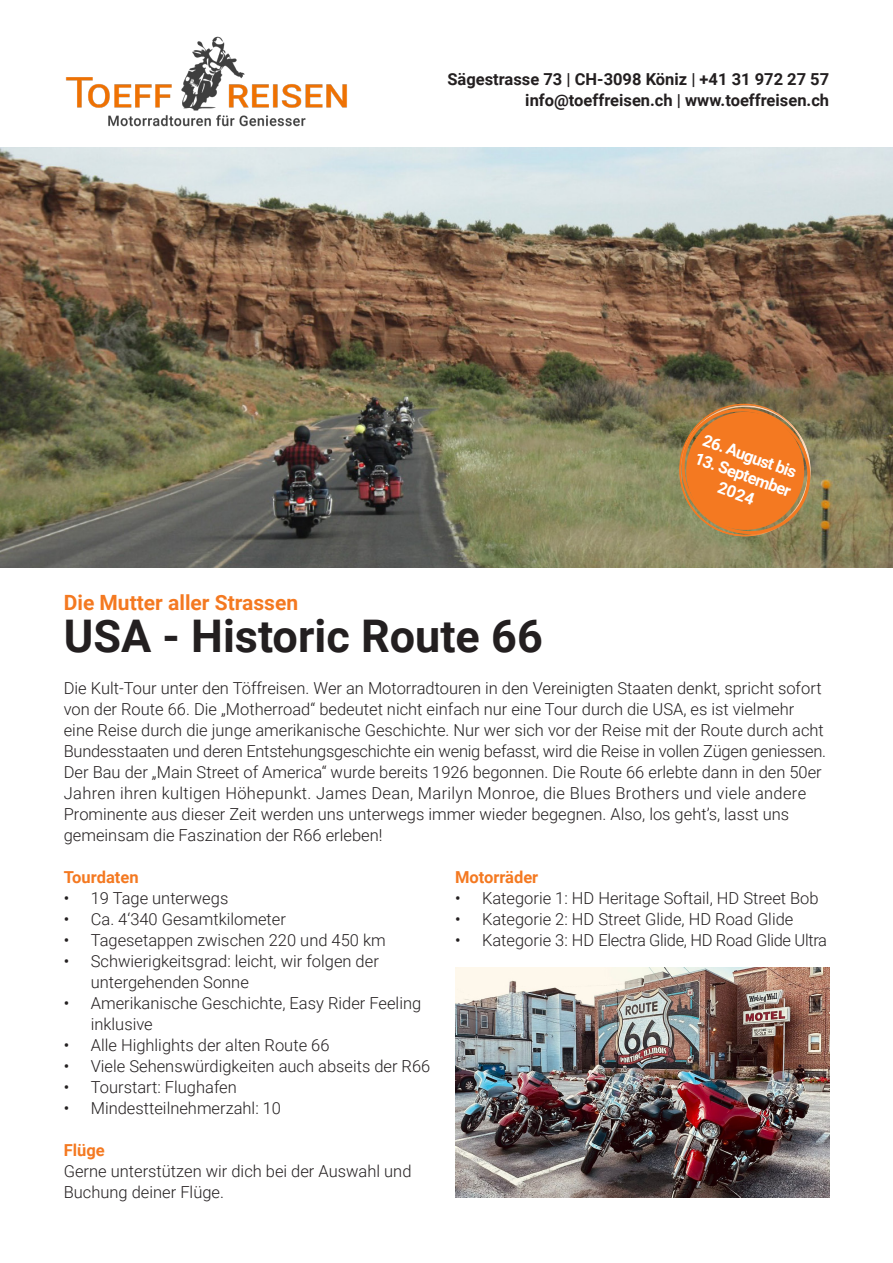
<style>
.page{position:relative;width:893px;height:1263px;background:#fff}
.page>*{position:absolute;margin:0;border:0;box-sizing:border-box;transform-origin:0 0}
.t1{font:700 45px "Roboto";color:#231f20}
.t2{font:700 21px "Roboto";color:#f47921}
.t3{font:300 16.5px/21px "Roboto";color:#231f20}
.t4{font:700 16.5px "Roboto";color:#231f20}
.t5{font:300 16.5px "Roboto";letter-spacing:-.02em;color:#231f20}
.t6{font:700 16.5px "Roboto";color:#fff}
.t7{font:700 16.5px "Roboto";color:#f47921}
.s1{font-weight:400}
</style>
<div class="page">
<img style="left:65px;top:36px;width:282px;height:91px">
<img style="left:0;top:148px;width:893px;height:420px">
<svg style="left:670px;top:402px;width:152px;height:143px;background:#c57d3a"></svg>
<img style="left:455px;top:967px;width:374px;height:231px">
<p class="t4" style="left:447px;top:67px;width:383px">Sägestrasse 73 | CH-3098 Köniz | +41 31 972 27 57</p>
<p class="t4" style="left:525px;top:88px;width:305px">info@toeffreisen.ch | www.toeffreisen.ch</p>
<p class="t2" style="left:64px;top:588px;width:236px">Die Mutter aller Strassen</p>
<p class="t1" style="left:64px;top:604px;width:481px">USA - Historic Route 66</p>
<p class="t6" style="left:707px;top:428px;width:100px;rotate:20deg">26. August bis</p>
<p class="t6" style="left:699px;top:446px;width:103px;rotate:20deg">13. September</p>
<p class="t6" style="left:722px;top:476px;width:39px;rotate:20deg">2024</p>
<p class="t3" style="left:64px;top:677px;width:764px">Die Kult-Tour unter den Töffreisen. Wer an Motorradtouren in den Vereinigten Staaten denkt, spricht sofort von der Route 66. Die „Motherroad“ bedeutet nicht einfach nur eine Tour durch die USA, es ist vielmehr eine Reise durch die junge amerikanische Geschichte. Nur wer sich vor der Reise mit der Route durch acht Bundesstaaten und deren Entstehungsgeschichte ein wenig befasst, wird die Reise in vollen Zügen geniessen.<br>Der Bau der „Main Street of America“ wurde bereits 1926 begonnen. Die Route 66 erlebte dann in den 50er Jahren ihren kultigen Höhepunkt. James Dean, Marilyn Monroe, die Blues Brothers und viele andere</p>
<p class="t3" style="left:64px;top:803px;width:727px">Prominente aus dieser Zeit werden uns unterwegs immer wieder begegnen. Also, los geht’s, lasst uns</p>
<p class="t3" style="left:64px;top:824px;width:320px">gemeinsam die Faszination der R66 erleben!</p>
<p class="t7" style="left:64px;top:865px;width:76px">Tourdaten</p>
<p class="t3" style="left:64px;top:887px;width:166px"><span class="s1">•</span> 19 Tage unterwegs</p>
<p class="t3" style="left:64px;top:908px;width:224px"><span class="s1">•</span> Ca. 4‘340 Gesamtkilometer</p>
<p class="t3" style="left:64px;top:929px;width:323px"><span class="s1">•</span> Tagesetappen zwischen 220 und 450 km</p>
<p class="t3" style="left:91px;top:950px;width:290px;text-indent:-27px"><span class="s1">•</span> Schwierigkeitsgrad: leicht, wir folgen der untergehenden Sonne</p>
<p class="t3" style="left:91px;top:992px;width:332px;text-indent:-27px"><span class="s1">•</span> Amerikanische Geschichte, Easy Rider Feeling inklusive</p>
<p class="t3" style="left:64px;top:1034px;width:267px"><span class="s1">•</span> Alle Highlights der alten Route 66</p>
<p class="t3" style="left:64px;top:1055px;width:368px"><span class="s1">•</span> Viele Sehenswürdigkeiten auch abseits der R66</p>
<p class="t3" style="left:64px;top:1076px;width:175px"><span class="s1">•</span> Tourstart: Flughafen</p>
<p class="t3" style="left:64px;top:1097px;width:219px"><span class="s1">•</span> Mindestteilnehmerzahl: 10</p>
<p class="t7" style="left:64px;top:1138px;width:43px">Flüge</p>
<p class="t3" style="left:64px;top:1160px;width:349px">Gerne unterstützen wir dich bei der Auswahl und<br>Buchung deiner Flüge.</p>
<p class="t7" style="left:455px;top:865px;width:85px">Motorräder</p>
<p class="t3" style="left:455px;top:887px;width:365px"><span class="s1">•</span> Kategorie 1: HD Heritage Softail, HD Street Bob</p>
<p class="t3" style="left:455px;top:908px;width:340px"><span class="s1">•</span> Kategorie 2: HD Street Glide, HD Road Glide</p>
<p class="t5" style="left:455px;top:928px;width:374px"><span class="s1">•</span> Kategorie 3: HD Electra Glide, HD Road Glide Ultra</p>
</div>
